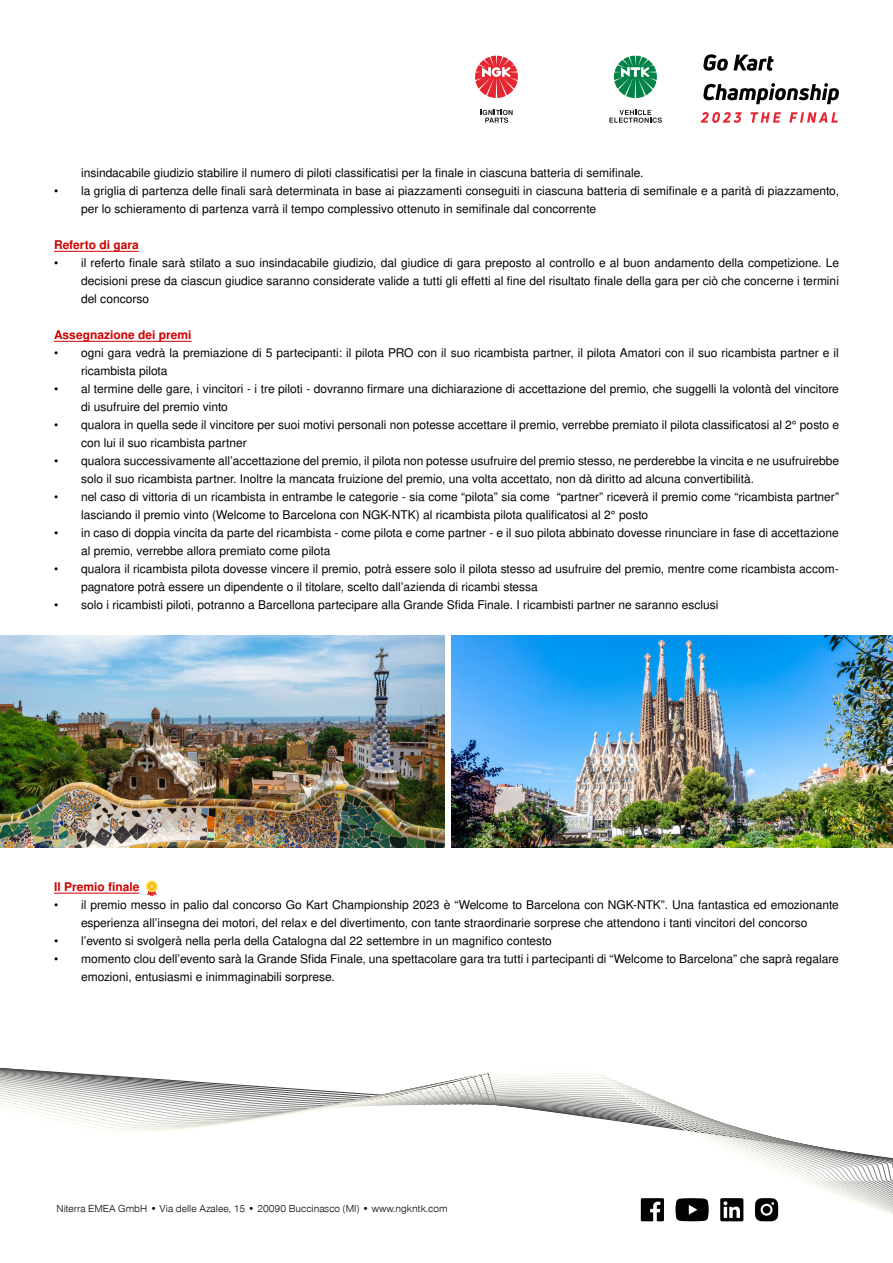
<style>
.page{position:relative;width:893px;height:1263px;background:#fff}
.page>*{position:absolute;margin:0;border:0;box-sizing:border-box;transform-origin:0 0}
.t1{font:12px/18px "Nimbus San L";color:#000}
.t2{font:700 12px "Nimbus San L";color:#c00}
.t3{font:10.5px "Nimbus San Nov";color:#000}
</style>
<div class="page">
<hr style="left:54px;top:893px;width:85px;height:1px;background:#c00">
<img style="left:0;top:635px;width:445px;height:213px">
<img style="left:451px;top:635px;width:442px;height:213px">
<svg style="left:146px;top:880px;width:12px;height:16px"></svg>
<svg style="left:0;top:1067px;width:893px;height:155px"></svg>
<svg style="left:641px;top:1198px;width:23px;height:23px"></svg>
<svg style="left:675px;top:1198px;width:34px;height:23px"></svg>
<svg style="left:720px;top:1198px;width:23px;height:23px"></svg>
<svg style="left:755px;top:1198px;width:23px;height:23px"></svg>
<div style="left:763px;top:1206px;width:7px;height:7px;background:#020203;border-radius:50%"></div>
<hr style="left:54px;top:251px;width:85px;height:1px;background:#c00">
<hr style="left:54px;top:341px;width:137px;height:1px;background:#c00">
<svg style="left:701px;top:112px;width:41px;height:11px"></svg>
<svg style="left:750px;top:112px;width:31px;height:11px"></svg>
<svg style="left:789px;top:112px;width:49px;height:11px"></svg>
<svg style="left:480px;top:110px;width:33px;height:13px"></svg>
<svg style="left:475px;top:56px;width:43px;height:42px"></svg>
<svg style="left:609px;top:110px;width:53px;height:13px"></svg>
<svg style="left:614px;top:56px;width:43px;height:42px"></svg>
<svg style="left:703px;top:54px;width:71px;height:17px"></svg>
<svg style="left:703px;top:83px;width:136px;height:21px"></svg>
<p class="t1" style="left:81px;top:164px;width:564px">insindacabile giudizio stabilire il numero di piloti classificatisi per la finale in ciascuna batteria di semifinale.</p>
<p class="t1" style="left:81px;top:182px;width:759px;text-indent:-27px">• la griglia di partenza delle finali sarà determinata in base ai piazzamenti conseguiti in ciascuna batteria di semifinale e a parità di piazzamento, per lo schieramento di partenza varrà il tempo complessivo ottenuto in semifinale dal concorrente</p>
<p class="t2" style="left:54px;top:237px;width:86px">Referto di gara</p>
<p class="t1" style="left:81px;top:254px;width:759px;text-align:justify;text-indent:-27px">• il referto finale sarà stilato a suo insindacabile giudizio, dal giudice di gara preposto al controllo e al buon andamento della competizione. Le decisioni prese da ciascun giudice saranno considerate valide a tutti gli effetti al fine del risultato finale della gara per ciò che concerne i termini del concorso</p>
<p class="t2" style="left:54px;top:327px;width:139px">Assegnazione dei premi</p>
<p class="t1" style="left:81px;top:344px;width:759px;text-indent:-27px">• ogni gara vedrà la premiazione di 5 partecipanti: il pilota PRO con il suo ricambista partner, il pilota Amatori con il suo ricambista partner e il ricambista pilota</p>
<p class="t1" style="left:81px;top:380px;width:759px;text-indent:-27px">• al termine delle gare, i vincitori - i tre piloti - dovranno firmare una dichiarazione di accettazione del premio, che suggelli la volontà del vincitore di usufruire del premio vinto</p>
<p class="t1" style="left:81px;top:416px;width:759px;text-indent:-27px">• qualora in quella sede il vincitore per suoi motivi personali non potesse accettare il premio, verrebbe premiato il pilota classificatosi al 2° posto e con lui il suo ricambista partner</p>
<p class="t1" style="left:81px;top:452px;width:759px;text-indent:-27px">• qualora successivamente all’accettazione del premio, il pilota non potesse usufruire del premio stesso, ne perderebbe la vincita e ne usufruirebbe solo il suo ricambista partner. Inoltre la mancata fruizione del premio, una volta accettato, non dà diritto ad alcuna convertibilità.</p>
<p class="t1" style="left:81px;top:488px;width:760px;text-indent:-27px">• nel caso di vittoria di un ricambista in entrambe le categorie - sia come “pilota” sia come “partner” riceverà il premio come “ricambista partner” lasciando il premio vinto (Welcome to Barcelona con NGK-NTK) al ricambista pilota qualificatosi al 2° posto</p>
<p class="t1" style="left:81px;top:524px;width:759px;text-indent:-27px">• in caso di doppia vincita da parte del ricambista - come pilota e come partner - e il suo pilota abbinato dovesse rinunciare in fase di accettazione al premio, verrebbe allora premiato come pilota</p>
<p class="t1" style="left:81px;top:560px;width:759px;text-indent:-27px">• qualora il ricambista pilota dovesse vincere il premio, potrà essere solo il pilota stesso ad usufruire del premio, mentre come ricambista accom&shy;pagnatore potrà essere un dipendente o il titolare, scelto dall’azienda di ricambi stessa</p>
<p class="t1" style="left:54px;top:596px;width:666px">• solo i ricambisti piloti, potranno a Barcellona partecipare alla Grande Sfida Finale. I ricambisti partner ne saranno esclusi</p>
<p class="t2" style="left:54px;top:878px;width:87px">Il Premio finale</p>
<p class="t1" style="left:54px;top:896px;width:786px;text-align:center">• il premio messo in palio dal concorso Go Kart Championship 2023 è “Welcome to Barcelona con NGK-NTK”. Una fantastica ed emozionante esperienza all’insegna dei motori, del relax e del divertimento, con tante straordinarie sorprese che attendono i tanti vincitori del concorso</p>
<p class="t1" style="left:54px;top:932px;width:499px">• l’evento si svolgerà nella perla della Catalogna dal 22 settembre in un magnifico contesto</p>
<p class="t1" style="left:81px;top:950px;width:759px;text-indent:-27px">• momento clou dell’evento sarà la Grande Sfida Finale, una spettacolare gara tra tutti i partecipanti di “Welcome to Barcelona” che saprà regalare emozioni, entusiasmi e inimmaginabili sorprese.</p>
<p class="t3" style="left:57px;top:1202px;width:393px">Niterra EMEA GmbH • Via delle Azalee, 15 • 20090 Buccinasco (MI) • www.ngkntk.com</p>
</div>
